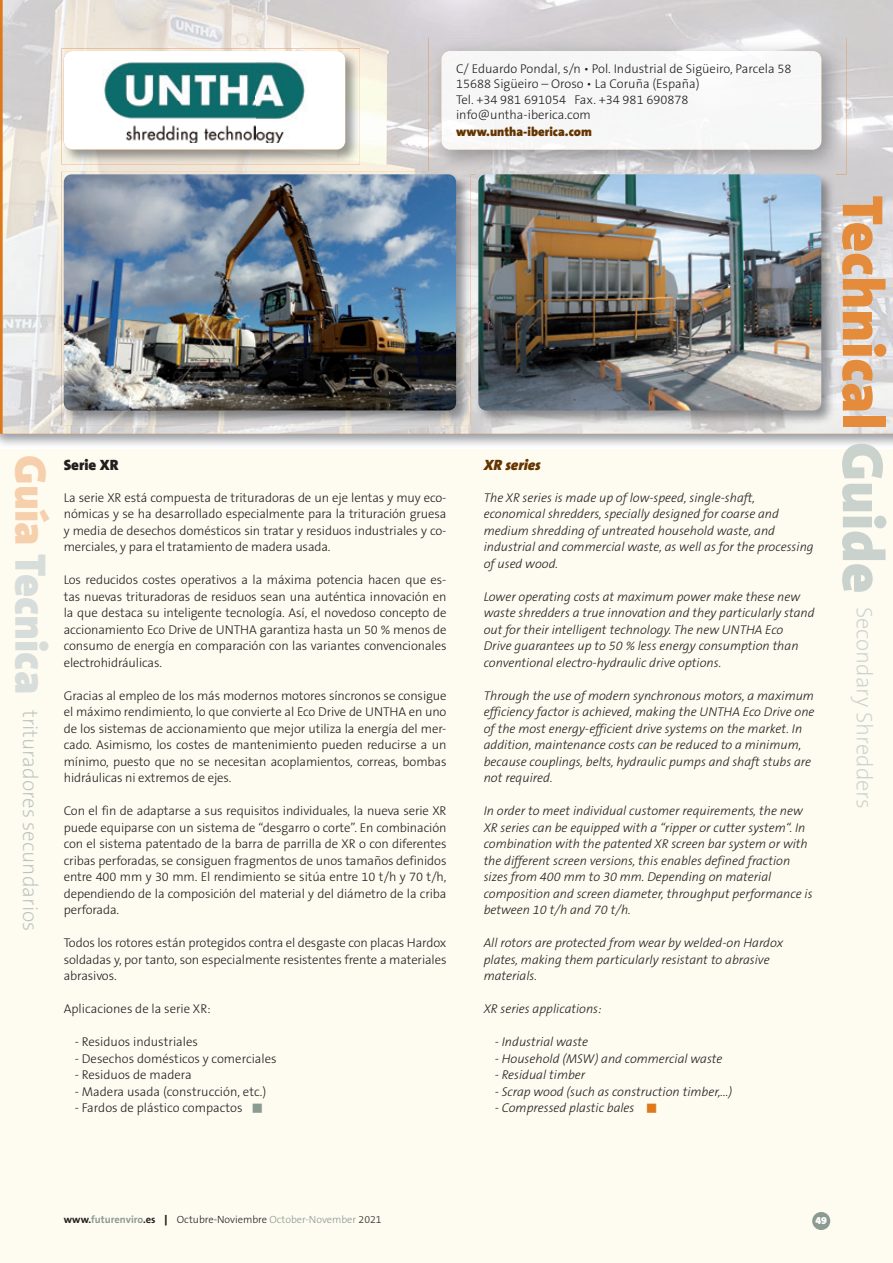
<style>
.page{position:relative;width:893px;height:1263px;background:#fff}
.page>*{position:absolute;margin:0;border:0;box-sizing:border-box;transform-origin:0 0}
.t1{font:900 58.5px "The Sans B9";color:#e48c3b}
.t2{font:200 22.5px "The Sans B2";color:#cad2cd}
.t3{font:200 21px "The Sans B2";color:#b9c4bf}
.t4{font:italic 900 15px "The Sans B9";color:#653500}
.t5{font:900 15px "The Sans B9";color:#231f20}
.t6{font:300 12.75px/16.5px "The Sans B3";letter-spacing:-.01em;color:#231f20;text-align:justify}
.t7{font:italic 300 12.75px/16.5px "The Sans B3";color:#231f20}
.t8{font:900 12.75px "The Sans B9";color:#653500}
.t9{font:300 10.5px "The Sans B3";color:#231f20}
.t10{font:900 10.5px "The Sans B9";color:#fff}
.s1{font-family:"The Sans B9";font-weight:900;font-size:44.4px;color:#f6d0ac}
.s2{font-family:"The Sans B9";font-weight:900;font-size:44.4px;color:#d7ddda}
.s3{color:#8b9b92}
.s4{color:#de791b}
.s5{color:#cad2cd}
.s6{font-family:"The Sans B7";font-weight:700}
.s7{font-family:"The Sans B7";font-weight:700;color:#8b9b92}
.s8{font-family:"The Sans B9";font-weight:900}
</style>
<div class="page">
<div style="left:0;top:449px;width:893px;height:814px;background:#fefbf0"></div>
<div style="left:812px;top:1212px;width:18px;height:18px;background:#8b9b92;border-radius:50%"></div>
<img style="left:3px;top:0;width:890px;height:434px">
<img style="left:61px;top:49px;width:299px;height:115px">
<div style="left:64px;top:51px;width:281px;height:99px;background:#fff;border-radius:9px"></div>
<img style="left:103px;top:61px;width:203px;height:82px">
<img style="left:429px;top:38px;width:417px;height:136px">
<img style="left:441px;top:51px;width:380px;height:99px">
<img style="left:61px;top:172px;width:410px;height:253px">
<img style="left:429px;top:172px;width:42px;height:2px">
<img style="left:64px;top:174px;width:392px;height:236px">
<img style="left:476px;top:174px;width:360px;height:251px">
<img style="left:476px;top:172px;width:360px;height:2px">
<img style="left:478px;top:174px;width:343px;height:236px">
<p class="t6" style="left:456px;top:62px;width:337px;line-height:15.3px;text-align:left">C/ Eduardo Pondal, s/n • Pol. Industrial de Sigüeiro, Parcela 58<br>15688 Sigüeiro – Oroso • La Coruña (España)<br>Tel. +34 981 691054 Fax. +34 981 690878 info@untha-iberica.com</p>
<p class="t8" style="left:456px;top:125px;width:137px">www.untha-iberica.com</p>
<h3 class="t3" style="left:41px;top:455px;width:478px;rotate:90deg"><span class="s1">Guía</span> <span class="s2">Tecnica</span> trituradores secundarios</h3>
<p class="t5" style="left:64px;top:457px;width:56px">Serie XR</p>
<p class="t6" style="left:64px;top:490px;width:384px">La serie XR está compuesta de trituradoras de un eje lentas y muy eco&shy;nómicas y se ha desarrollado especialmente para la trituración gruesa y media de desechos domésticos sin tratar y residuos industriales y co&shy;merciales, y para el tratamiento de madera usada.</p>
<p class="t6" style="left:64px;top:572px;width:384px">Los reducidos costes operativos a la máxima potencia hacen que es&shy;tas nuevas trituradoras de residuos sean una auténtica innovación en la que destaca su inteligente tecnología. Así, el novedoso concepto de accionamiento Eco Drive de UNTHA garantiza hasta un 50 % menos de consumo de energía en comparación con las variantes convencionales electrohidráulicas.</p>
<p class="t6" style="left:64px;top:688px;width:384px">Gracias al empleo de los más modernos motores síncronos se consigue el máximo rendimiento, lo que convierte al Eco Drive de UNTHA en uno de los sistemas de accionamiento que mejor utiliza la energía del mer&shy;cado. Asimismo, los costes de mantenimiento pueden reducirse a un mínimo, puesto que no se necesitan acoplamientos, correas, bombas hidráulicas ni extremos de ejes.</p>
<p class="t6" style="left:64px;top:803px;width:384px">Con el fin de adaptarse a sus requisitos individuales, la nueva serie XR puede equiparse con un sistema de “desgarro o corte”. En combinación con el sistema patentado de la barra de parrilla de XR o con diferentes cribas perforadas, se consiguen fragmentos de unos tamaños definidos entre 400 mm y 30 mm. El rendimiento se sitúa entre 10 t/h y 70 t/h, dependiendo de la composición del material y del diámetro de la criba perforada.</p>
<p class="t6" style="left:64px;top:935px;width:384px">Todos los rotores están protegidos contra el desgaste con placas Hardox soldadas y, por tanto, son especialmente resistentes frente a materiales abrasivos.</p>
<p class="t6" style="left:64px;top:1001px;width:149px">Aplicaciones de la serie XR:</p>
<p class="t6" style="left:75px;top:1034px;width:125px">- Residuos industriales</p>
<p class="t6" style="left:75px;top:1051px;width:203px">- Desechos domésticos y comerciales</p>
<p class="t6" style="left:75px;top:1067px;width:118px">- Residuos de madera</p>
<p class="t6" style="left:75px;top:1084px;width:193px">- Madera usada (construcción, etc.)</p>
<p class="t6" style="left:75px;top:1100px;width:190px">- Fardos de plástico compactos <span class="s3">■</span></p>
<p class="t4" style="left:484px;top:457px;width:59px">XR series</p>
<p class="t7" style="left:484px;top:490px;width:332px">The XR series is made up of low-speed, single-shaft, economical shredders, specially designed for coarse and medium shredding of untreated household waste, and industrial and commercial waste, as well as for the processing of used wood.</p>
<p class="t7" style="left:484px;top:589px;width:332px">Lower operating costs at maximum power make these new waste shredders a true innovation and they particularly stand out for their intelligent technology. The new UNTHA Eco Drive guarantees up to 50 % less energy consumption than conventional electro-hydraulic drive options.</p>
<p class="t7" style="left:484px;top:688px;width:332px">Through the use of modern synchronous motors, a maximum efficiency factor is achieved, making the UNTHA Eco Drive one of the most energy-efficient drive systems on the market. In addition, maintenance costs can be reduced to a minimum, because couplings, belts, hydraulic pumps and shaft stubs are not required.</p>
<p class="t7" style="left:484px;top:803px;width:330px">In order to meet individual customer requirements, the new XR series can be equipped with a “ripper or cutter system“. In combination with the patented XR screen bar system or with the different screen versions, this enables defined fraction sizes from 400 mm to 30 mm. Depending on material composition and screen diameter, throughput performance is between 10 t/h and 70 t/h.</p>
<p class="t7" style="left:484px;top:935px;width:301px">All rotors are protected from wear by welded-on Hardox plates, making them particularly resistant to abrasive materials.</p>
<p class="t7" style="left:484px;top:1001px;width:119px">XR series applications:</p>
<p class="t7" style="left:495px;top:1034px;width:95px">- Industrial waste</p>
<p class="t7" style="left:495px;top:1051px;width:229px">- Household (MSW) and commercial waste</p>
<p class="t7" style="left:495px;top:1067px;width:92px">- Residual timber</p>
<p class="t7" style="left:495px;top:1084px;width:239px">- Scrap wood (such as construction timber,...)</p>
<p class="t7" style="left:495px;top:1100px;width:164px">- Compressed plastic bales <span class="s4">■</span></p>
<h1 class="t1" style="left:894px;top:196px;width:399px;rotate:90deg">Technical <span class="s5">Guide</span></h1>
<h2 class="t2" style="left:876px;top:607px;width:204px;rotate:90deg">Secondary Shredders</h2>
<p class="t9" style="left:64px;top:1214px;width:319px"><span class="s6">www.</span><span class="s7">futurenviro</span><span class="s6">.es</span> <span class="s8">|</span> Octubre-Noviembre <span class="s3">October-November</span> 2021</p>
<p class="t10" style="left:815px;top:1215px;width:13px">49</p>
</div>
